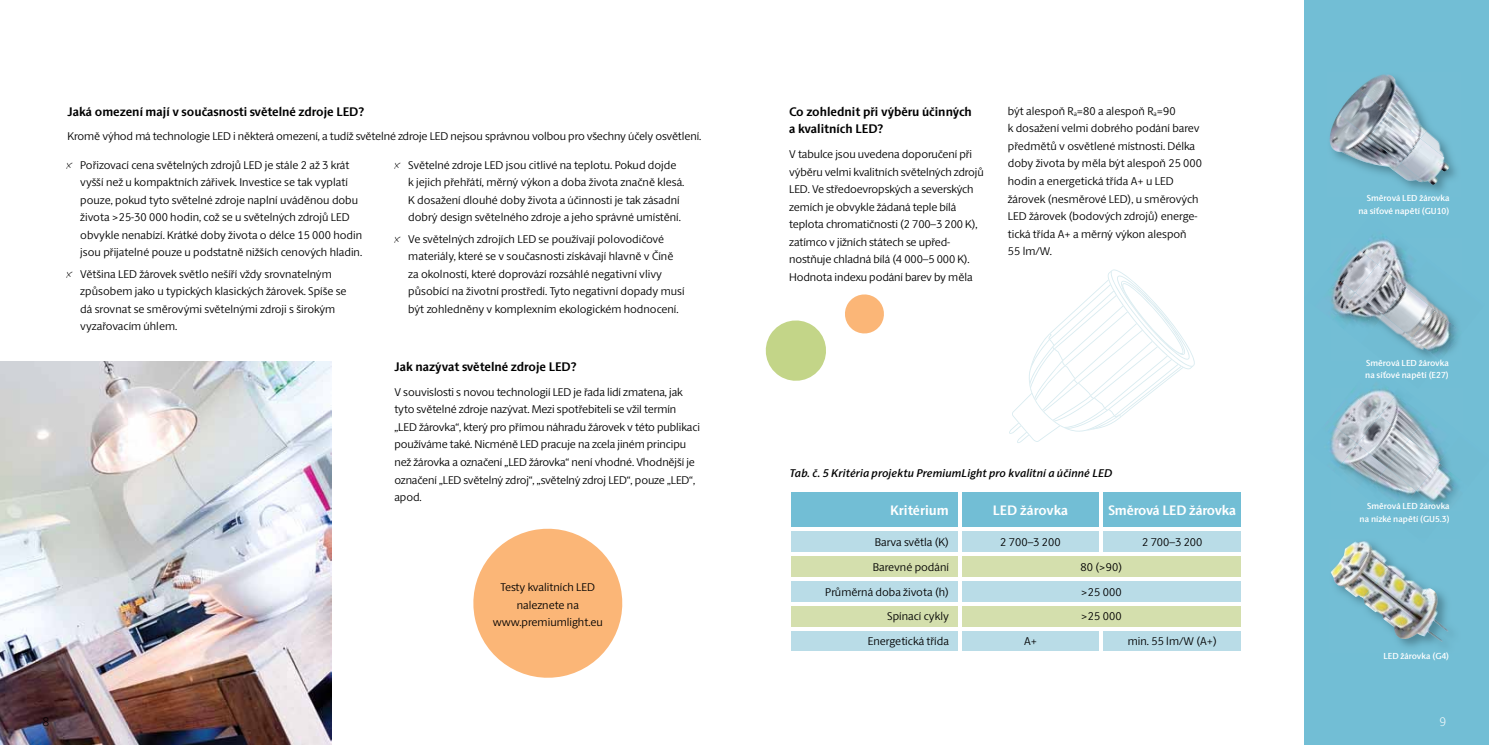
<style>
.page{position:relative;width:1489px;height:745px;background:#fff}
.page>*{position:absolute;margin:0;border:0;box-sizing:border-box;transform-origin:0 0}
.t1{font:700 13.75px "ID Sans";letter-spacing:-.01em;color:#fff}
.t2{font:700 12.5px/17.5px "ID Sans";color:#000}
.t3{font:300 12.5px "ID Sans";color:#000}
.t4{font:300 12.5px "ID Sans";color:#fff}
.t5{font:11.25px/17.5px "ID Sans";color:#000}
.t6{font:italic 600 11.25px "ID Sans";letter-spacing:.01em;color:#000}
.t7{font:600 8.75px/12.5px "ID Sans";color:#fff;text-align:right}
.s1{font-family:"Phont Phreak's Handwriting"}
</style>
<div class="page">
<svg style="left:1009px;top:269px;width:185px;height:174px"></svg>
<div style="left:791px;top:492px;width:450px;height:35px;background:#72bed5"></div>
<div style="left:791px;top:531px;width:450px;height:120px;background:#b9dce7"></div>
<svg style="left:791px;top:555px;width:450px;height:71px;background:#cddfc3"></svg>
<hr style="left:1099px;top:492px;width:4px;height:35px;background:#fff">
<svg style="left:957px;top:531px;width:4px;height:21px"></svg>
<hr style="left:1099px;top:531px;width:4px;height:21px;background:#fff">
<hr style="left:787px;top:552px;width:172px;height:3px;background:#fff">
<hr style="left:959px;top:552px;width:142px;height:3px;background:#fff">
<svg style="left:957px;top:555px;width:4px;height:21px"></svg>
<hr style="left:1101px;top:552px;width:143px;height:3px;background:#fff">
<svg style="left:791px;top:576px;width:168px;height:4px"></svg>
<svg style="left:959px;top:576px;width:142px;height:4px"></svg>
<svg style="left:957px;top:580px;width:4px;height:21px"></svg>
<svg style="left:1101px;top:576px;width:140px;height:4px"></svg>
<svg style="left:791px;top:601px;width:168px;height:4px"></svg>
<svg style="left:959px;top:601px;width:142px;height:4px"></svg>
<svg style="left:957px;top:605px;width:4px;height:21px"></svg>
<svg style="left:1101px;top:601px;width:140px;height:4px"></svg>
<svg style="left:791px;top:626px;width:168px;height:4px"></svg>
<svg style="left:959px;top:626px;width:142px;height:4px"></svg>
<svg style="left:957px;top:630px;width:4px;height:21px"></svg>
<svg style="left:1101px;top:626px;width:140px;height:4px"></svg>
<hr style="left:1099px;top:630px;width:4px;height:21px;background:#fff">
<svg style="left:957px;top:492px;width:4px;height:35px"></svg>
<svg style="left:473px;top:528px;width:150px;height:150px"></svg>
<div style="left:1304px;top:0;width:184px;height:744px;background:#72bed5"></div>
<img style="left:1329px;top:114px;width:24px;height:44px">
<img style="left:1338px;top:90px;width:30px;height:48px">
<img style="left:1357px;top:74px;width:47px;height:39px">
<img style="left:1353px;top:138px;width:41px;height:33px">
<img style="left:1368px;top:113px;width:32px;height:50px">
<img style="left:1388px;top:93px;width:38px;height:46px">
<img style="left:1394px;top:163px;width:6px;height:19px">
<img style="left:1400px;top:138px;width:49px;height:47px">
<img style="left:1420px;top:130px;width:23px;height:27px">
<img style="left:1350px;top:557px;width:100px;height:90px">
<img style="left:1330px;top:541px;width:59px;height:56px">
<img style="left:1362px;top:564px;width:65px;height:66px">
<img style="left:1394px;top:587px;width:54px;height:54px">
<img style="left:1330px;top:292px;width:2px;height:11px">
<img style="left:1331px;top:262px;width:24px;height:30px">
<img style="left:1348px;top:240px;width:29px;height:24px">
<img style="left:1332px;top:292px;width:29px;height:31px">
<img style="left:1355px;top:264px;width:28px;height:51px">
<img style="left:1377px;top:239px;width:29px;height:48px">
<img style="left:1361px;top:315px;width:22px;height:12px">
<img style="left:1383px;top:287px;width:28px;height:50px">
<img style="left:1405px;top:259px;width:29px;height:51px">
<img style="left:1395px;top:337px;width:16px;height:11px">
<img style="left:1411px;top:309px;width:47px;height:49px">
<img style="left:1434px;top:301px;width:24px;height:31px">
<img style="left:1330px;top:444px;width:4px;height:11px">
<img style="left:1330px;top:405px;width:27px;height:39px">
<img style="left:1350px;top:389px;width:29px;height:26px">
<img style="left:1334px;top:443px;width:30px;height:38px">
<img style="left:1357px;top:415px;width:29px;height:52px">
<img style="left:1379px;top:388px;width:32px;height:51px">
<img style="left:1364px;top:467px;width:36px;height:32px">
<img style="left:1386px;top:439px;width:30px;height:52px">
<img style="left:1409px;top:410px;width:29px;height:52px">
<img style="left:1400px;top:490px;width:16px;height:12px">
<img style="left:1416px;top:462px;width:42px;height:46px">
<img style="left:1438px;top:446px;width:20px;height:36px">
<svg style="left:845px;top:294px;width:39px;height:40px"></svg>
<svg style="left:765px;top:320px;width:61px;height:61px"></svg>
<img style="left:0;top:361px;width:331px;height:383px">
<p class="t2" style="left:68px;top:103px;width:298px">Jaká omezení mají v současnosti světelné zdroje LED?</p>
<p class="t5" style="left:68px;top:128px;width:635px">Kromě výhod má technologie LED i některá omezení, a tudíž světelné zdroje LED nejsou správnou volbou pro všechny účely osvětlení.</p>
<p class="t5" style="left:80px;top:156px;width:283px;text-indent:-14px"><span class="s1">X</span> Pořizovací cena světelných zdrojů LED je stále 2 až 3 krát vyšší než u kompaktních zářivek. Investice se tak vyplatí pouze, pokud tyto světelné zdroje naplní uváděnou dobu života &gt;25-30 000 hodin, což se u světelných zdrojů LED obvykle nenabízí. Krátké doby života o délce 15 000 hodin jsou přijatelné pouze u podstatně nižších cenových hladin.</p>
<p class="t5" style="left:80px;top:264px;width:268px;text-indent:-14px"><span class="s1">X</span> Většina LED žárovek světlo nešíří vždy srovnatelným způsobem jako u typických klasických žárovek. Spíše se dá srovnat se směrovými světelnými zdroji s širokým vyzařovacím úhlem.</p>
<p class="t5" style="left:408px;top:156px;width:277px;text-indent:-14px"><span class="s1">X</span> Světelné zdroje LED jsou citlivé na teplotu. Pokud dojde k jejich přehřátí, měrný výkon a doba života značně klesá.<br>K dosažení dlouhé doby života a účinnosti je tak zásadní dobrý design světelného zdroje a jeho správné umístění.</p>
<p class="t5" style="left:408px;top:229px;width:278px;text-indent:-14px"><span class="s1">X</span> Ve světelných zdrojích LED se používají polovodičové materiály, které se v současnosti získávají hlavně v Číně za okolností, které doprovází rozsáhlé negativní vlivy působící na životní prostředí. Tyto negativní dopady musí být zohledněny v komplexním ekologickém hodnocení.</p>
<p class="t2" style="left:394px;top:358px;width:184px">Jak nazývat světelné zdroje LED?</p>
<p class="t5" style="left:394px;top:383px;width:307px">V souvislosti s novou technologií LED je řada lidí zmatena, jak tyto světelné zdroje nazývat. Mezi spotřebiteli se vžil termín „LED žárovka“, který pro přímou náhradu žárovek v této publikaci používáme také. Nicméně LED pracuje na zcela jiném principu než žárovka a označení „LED žárovka“ není vhodné. Vhodnější je označení „LED světelný zdroj“, „světelný zdroj LED“, pouze „LED“, apod.</p>
<p class="t5" style="left:492px;top:578px;width:112px;text-align:center">Testy kvalitních LED naleznete na www.premiumlight.eu</p>
<p class="t2" style="left:789px;top:103px;width:184px">Co zohlednit při výběru účinných a kvalitních LED?</p>
<p class="t5" style="left:789px;top:145px;width:196px">V tabulce jsou uvedena doporučení při výběru velmi kvalitních světelných zdrojů LED. Ve středoevropských a severských zemích je obvykle žádaná teple bílá teplota chromatičnosti (2 700–3 200 K), zatímco v jižních státech se upřed&shy;nostňuje chladná bílá (4 000–5 000 K).<br>Hodnota indexu podání barev by měla</p>
<p class="t5" style="left:1007px;top:102px;width:196px">být alespoň R<sub>a</sub>=80 a alespoň R<sub>a</sub>=90<br>k dosažení velmi dobrého podání barev předmětů v osvětlené místnosti. Délka doby života by měla být alespoň 25 000 hodin a energetická třída A+ u LED žárovek (nesměrové LED), u směrových LED žárovek (bodových zdrojů) energe&shy;tická třída A+ a měrný výkon alespoň<br>55 lm/W.</p>
<p class="t6" style="left:789px;top:465px;width:324px">Tab. č. 5 Kritéria projektu PremiumLight pro kvalitní a účinné LED</p>
<p class="t1" style="left:890px;top:501px;width:60px">Kritérium</p>
<p class="t1" style="left:992px;top:501px;width:77px">LED žárovka</p>
<p class="t1" style="left:1108px;top:501px;width:129px">Směrová LED žárovka</p>
<p class="t5" style="left:874px;top:533px;width:75px">Barva světla (K)</p>
<p class="t5" style="left:1000px;top:533px;width:62px">2 700–3 200</p>
<p class="t5" style="left:1141px;top:533px;width:62px">2 700–3 200</p>
<p class="t5" style="left:872px;top:557px;width:77px">Barevné podání</p>
<p class="t5" style="left:1080px;top:557px;width:43px">80 (&gt;90)</p>
<p class="t5" style="left:825px;top:582px;width:125px">Průměrná doba života (h)</p>
<p class="t5" style="left:1081px;top:582px;width:42px">&gt;25 000</p>
<p class="t5" style="left:887px;top:607px;width:63px">Spínací cykly</p>
<p class="t5" style="left:1081px;top:607px;width:42px">&gt;25 000</p>
<p class="t5" style="left:867px;top:632px;width:83px">Energetická třída</p>
<p class="t5" style="left:1023px;top:632px;width:14px">A+</p>
<p class="t5" style="left:1127px;top:632px;width:91px">min. 55 lm/W (A+)</p>
<p class="t7" style="left:1358px;top:192px;width:93px">Směrová LED žárovka na síťové napětí (GU10)</p>
<p class="t7" style="left:1364px;top:356px;width:85px;text-align:left">Směrová LED žárovka na síťové napětí (E27)</p>
<p class="t7" style="left:1359px;top:500px;width:92px">Směrová LED žárovka na nízké napětí (GU5.3)</p>
<p class="t7" style="left:1383px;top:649px;width:67px">LED žárovka (G4)</p>
<p class="t3" style="left:43px;top:713px;width:8px">8</p>
<p class="t4" style="left:1439px;top:713px;width:8px">9</p>
</div>
